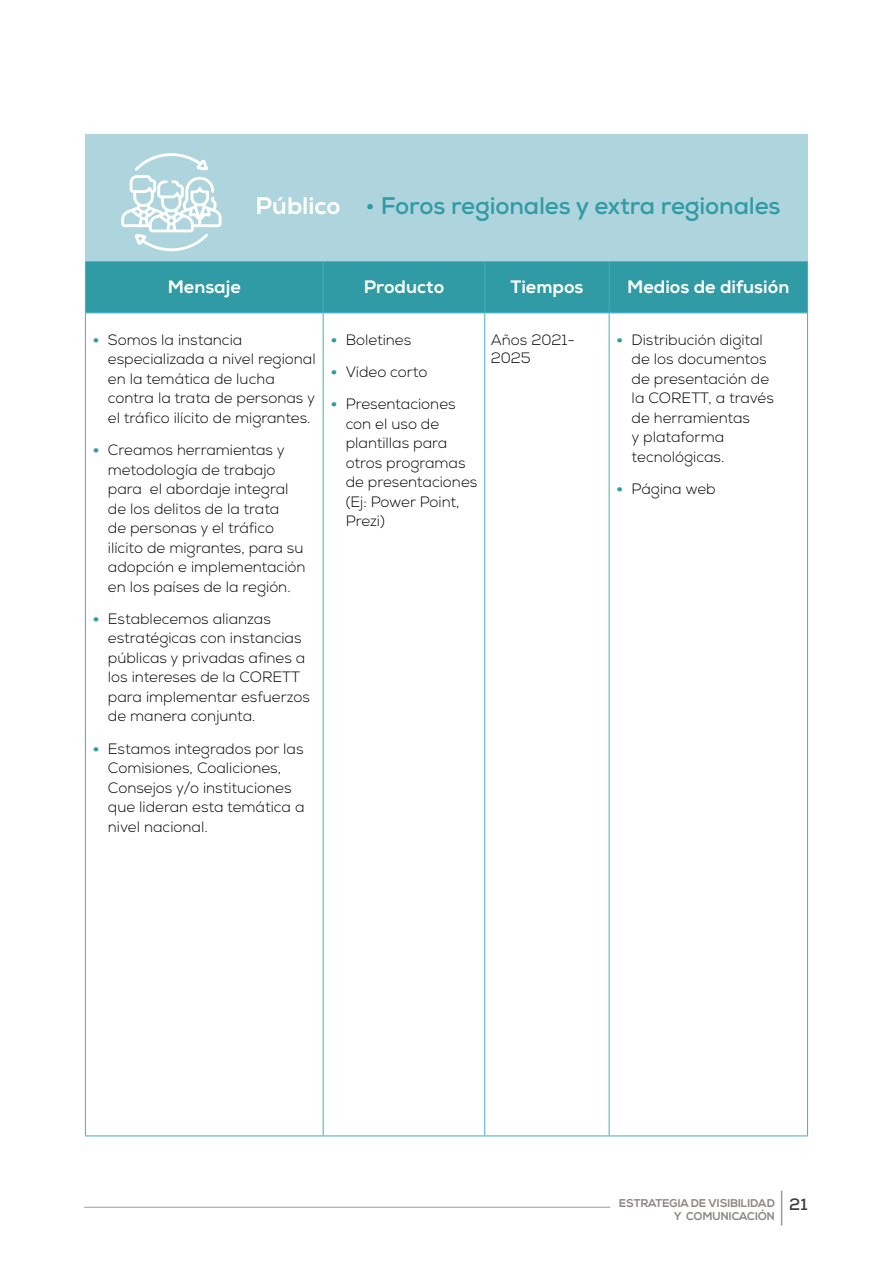
<style>
.page{position:relative;width:893px;height:1263px;background:#fff}
.page>*{position:absolute;margin:0;border:0;box-sizing:border-box;transform-origin:0 0}
.texto_tabla{font:700 24px "Nexa";letter-spacing:-.005em;color:#309ba4}
.Fotda{font:800 24px "Nexa";color:#fff}
.Fotda-2{font:800 18px "Nexa";color:#fff}
.texto_tabla-2{font:300 15px/19.5px "Nexa";color:#000}
.Table_Paragraph{font:300 15px/18px "Nexa";color:#000}
.t1{font:700 11.25px/13.5px "Nexa";color:#8b8786}
.s1{font-weight:900;color:#309ba4}
.s2{font-size:16.5px;color:#3f3f3e}
</style>
<div class="page">
<hr style="left:781px;top:1191px;width:1px;height:34px;background:#9d9a99">
<hr style="left:84px;top:1207px;width:526px;height:1px;background:#9d9a99">
<div style="left:85px;top:134px;width:723px;height:127px;background:#aed4dd"></div>
<div style="left:86px;top:262px;width:721px;height:50px;background:#309ba4"></div>
<hr style="left:85px;top:313px;width:1px;height:822px;background:#44afc0">
<hr style="left:323px;top:313px;width:1px;height:822px;background:#44afc0">
<hr style="left:484px;top:313px;width:1px;height:822px;background:#44afc0">
<hr style="left:609px;top:313px;width:1px;height:822px;background:#44afc0">
<hr style="left:807px;top:313px;width:1px;height:822px;background:#44afc0">
<hr style="left:85px;top:261px;width:238px;height:1px;background:#44afc0">
<hr style="left:85px;top:262px;width:1px;height:51px;background:#44afc0">
<hr style="left:323px;top:261px;width:162px;height:1px;background:#44afc0">
<hr style="left:323px;top:262px;width:1px;height:50px;background:#44afc0">
<hr style="left:485px;top:261px;width:124px;height:1px;background:#44afc0">
<hr style="left:484px;top:262px;width:1px;height:50px;background:#44afc0">
<hr style="left:609px;top:261px;width:199px;height:1px;background:#44afc0">
<hr style="left:609px;top:262px;width:1px;height:50px;background:#44afc0">
<hr style="left:807px;top:262px;width:1px;height:51px;background:#44afc0">
<hr style="left:86px;top:312px;width:237px;height:1px;background:#44afc0">
<hr style="left:323px;top:312px;width:162px;height:1px;background:#44afc0">
<hr style="left:485px;top:312px;width:124px;height:1px;background:#44afc0">
<hr style="left:609px;top:312px;width:198px;height:1px;background:#44afc0">
<hr style="left:85px;top:1135px;width:238px;height:1px;background:#44afc0">
<hr style="left:323px;top:1135px;width:162px;height:1px;background:#44afc0">
<hr style="left:485px;top:1135px;width:124px;height:1px;background:#44afc0">
<hr style="left:609px;top:1135px;width:199px;height:1px;background:#44afc0">
<svg style="left:121px;top:153px;width:101px;height:98px"></svg>
<p class="Fotda" style="left:256px;top:191px;width:86px">Público</p>
<p class="texto_tabla" style="left:366px;top:190px;width:417px">• Foros regionales y extra regionales</p>
<p class="Fotda-2" style="left:168px;top:276px;width:75px">Mensaje</p>
<p class="Fotda-2" style="left:364px;top:276px;width:82px">Producto</p>
<p class="Fotda-2" style="left:510px;top:276px;width:75px">Tiempos</p>
<p class="Fotda-2" style="left:627px;top:276px;width:164px">Medios de difusión</p>
<p class="texto_tabla-2" style="left:108px;top:330px;width:209px;text-indent:-15px"><span class="s1">•</span> Somos la instancia especializada a nivel regional en la temática de lucha contra la trata de personas y el tráfico ilícito de migrantes.</p>
<p class="texto_tabla-2" style="left:108px;top:440px;width:199px;text-indent:-15px"><span class="s1">•</span> Creamos herramientas y metodología de trabajo para el abordaje integral de los delitos de la trata<br>de personas y el tráfico ilícito de migrantes, para su adopción e implementación en los países de la región.</p>
<p class="texto_tabla-2" style="left:108px;top:609px;width:203px;text-indent:-15px"><span class="s1">•</span> Establecemos alianzas estratégicas con instancias públicas y privadas afines a los intereses de la CORETT para implementar esfuerzos de manera conjunta.</p>
<p class="texto_tabla-2" style="left:108px;top:739px;width:198px;text-indent:-15px"><span class="s1">•</span> Estamos integrados por las<br>Comisiones, Coaliciones,<br>Consejos y/o instituciones que lideran esta temática a nivel nacional.</p>
<p class="Table_Paragraph" style="left:491px;top:331px;width:86px">Años 2021-<br>2025</p>
<p class="texto_tabla-2" style="left:632px;top:330px;width:144px;text-indent:-15px"><span class="s1">•</span> Distribución digital de los documentos de presentación de la CORETT, a través de herramientas<br>y plataforma tecnológicas.</p>
<p class="texto_tabla-2" style="left:617px;top:479px;width:101px"><span class="s1">•</span> Página web</p>
<p class="texto_tabla-2" style="left:331px;top:330px;width:82px"><span class="s1">•</span> Boletines</p>
<p class="texto_tabla-2" style="left:331px;top:362px;width:98px"><span class="s1">•</span> Vídeo corto</p>
<p class="texto_tabla-2" style="left:346px;top:395px;width:133px;text-indent:-15px"><span class="s1">•</span> Presentaciones con el uso de plantillas para otros programas de presentaciones (Ej: Power Point,<br>Prezi)</p>
<p class="t1" style="left:674px;top:1196px;width:135px;text-indent:-55px">ESTRATEGIA DE VISIBILIDAD <span class="s2">21<br></span>Y COMUNICACIÓN</p>
</div>
